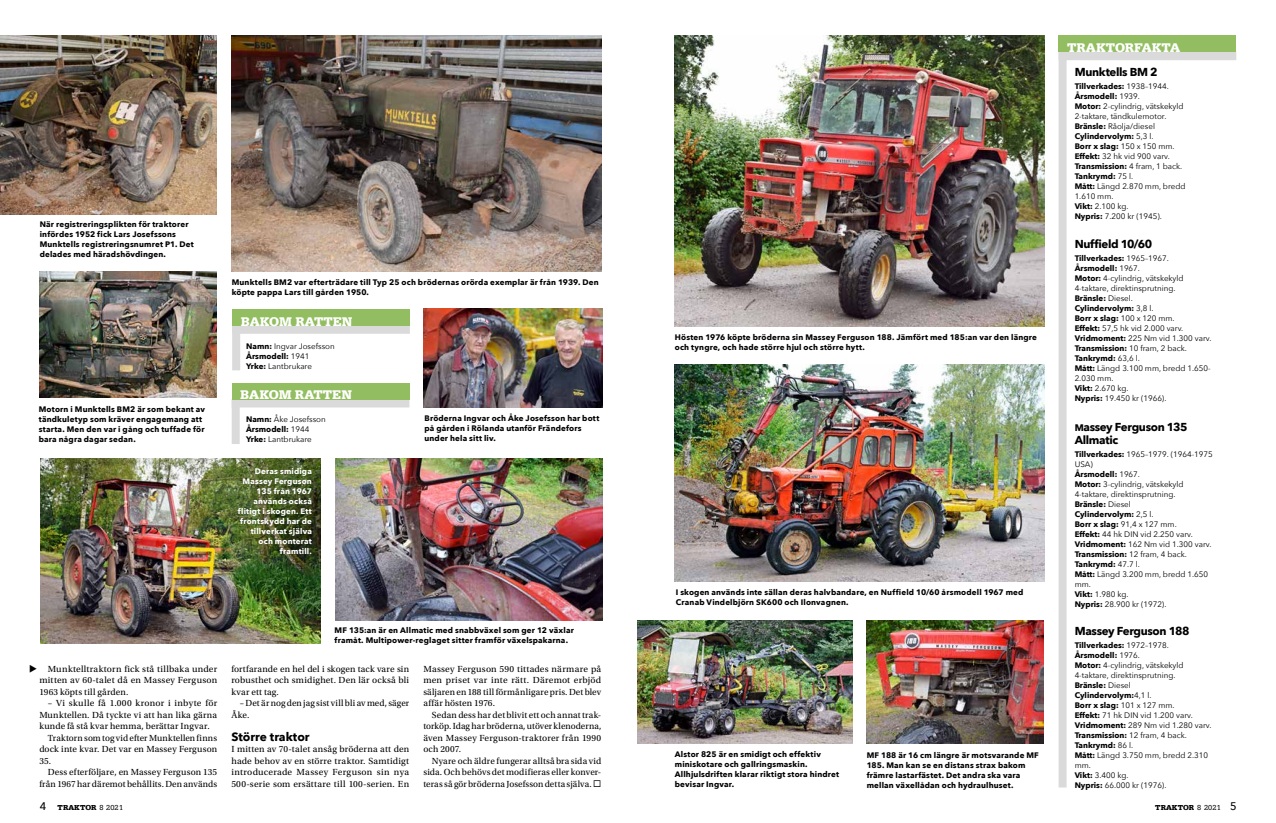
<style>
.page{position:relative;width:1276px;height:823px;background:#fff}
.page>*{position:absolute;margin:0;border:0;box-sizing:border-box;transform-origin:0 0}
.t1{font:700 13px "Serifa";color:#fff}
.t2{font:700 12px "Avenir Next";color:#000001}
.t3{font:700 11.5px/12.8px "Avenir Next";letter-spacing:-.03em;color:#000001}
.t4{font:500 11px "Avenir Next";color:#000001}
.t5{font:9.3px/11.5px "Utopia Std";letter-spacing:.015em;color:#000001;text-align:justify}
.t6{font:8px/10px "Avenir Next";color:#000001}
.t7{font:700 8px/10px "Avenir Next";letter-spacing:.02em;color:#000001}
.t8{font:700 8px/10px "Avenir Next";letter-spacing:.02em;color:#fff;text-align:right}
.t9{font:700 7.5px "Serifa";letter-spacing:-.01em;color:#000001}
.s1{font-weight:700}
.s2{font-size:9.5px}
.s3{font-weight:400}
.s4{font-family:"Avenir Next";font-weight:500;font-size:11px}
</style>
<div class="page">
<img style="left:675px;top:364px;width:369px;height:217px">
<div style="left:1058px;top:52px;width:8px;height:735px;background:#dadada"></div>
<div style="left:1058px;top:51px;width:178px;height:9px;background:#dadada"></div>
<div style="left:1058px;top:35px;width:178px;height:17px;background:#92bd60"></div>
<img style="left:866px;top:620px;width:177px;height:123px">
<img style="left:638px;top:620px;width:214px;height:123px">
<img style="left:40px;top:271px;width:176px;height:126px">
<img style="left:40px;top:458px;width:280px;height:184px">
<img style="left:231px;top:35px;width:370px;height:236px">
<img style="left:675px;top:35px;width:369px;height:291px">
<img style="left:335px;top:458px;width:267px;height:162px">
<img style="left:0;top:35px;width:216px;height:179px">
<div style="left:232px;top:326px;width:8px;height:44px;background:#dadada"></div>
<div style="left:232px;top:324px;width:178px;height:9px;background:#dadada"></div>
<div style="left:232px;top:309px;width:178px;height:17px;background:#92bd60"></div>
<div style="left:232px;top:399px;width:8px;height:45px;background:#dadada"></div>
<div style="left:232px;top:398px;width:177px;height:9px;background:#dadada"></div>
<div style="left:232px;top:382px;width:177px;height:17px;background:#92bd60"></div>
<img style="left:423px;top:308px;width:179px;height:99px">
<p class="t7" style="left:40px;top:219px;width:156px">När registreringsplikten för traktorer infördes 1952 fick Lars Josefssons Munktells registreringsnumret P1. Det delades med häradshövdingen.</p>
<p class="t7" style="left:39px;top:403px;width:168px">Motorn i Munktells BM2 är som bekant av tändkuletyp som kräver engagemang att starta. Men den var i gång och tuffade för bara några dagar sedan.</p>
<p class="t7" style="left:232px;top:276px;width:368px">Munktells BM2 var efterträdare till Typ 25 och brödernas orörda exemplar är från 1939. Den köpte pappa Lars till gården 1950.</p>
<h1 class="t1" style="left:241px;top:313px;width:113px">BAKOM RATTEN</h1>
<p class="t6" style="left:246px;top:341px;width:90px"><span class="s1">Namn:</span> Ingvar Josefsson<br><span class="s1">Årsmodell:</span> 1941<br><span class="s1">Yrke:</span> Lantbrukare</p>
<h1 class="t1" style="left:240px;top:387px;width:113px">BAKOM RATTEN</h1>
<p class="t6" style="left:246px;top:413px;width:81px"><span class="s1">Namn:</span> Åke Josefsson<br><span class="s1">Årsmodell:</span> 1944<br><span class="s1">Yrke:</span> Lantbrukare</p>
<p class="t7" style="left:424px;top:413px;width:176px">Bröderna Ingvar och Åke Josefsson har bott på gården i Rölanda utanför Frändefors under hela sitt liv.</p>
<p class="t8" style="left:238px;top:465px;width:75px">Deras smidiga<br>Massey Ferguson<br>135 från 1967 används också flitigt i skogen. Ett frontskydd har de tillverkat själva och monterat framtill.</p>
<p class="t5" style="left:39px;top:662px;width:179px;text-indent:9px">Munktelltraktorn fick stå tillbaka under mitten av 60-talet då en Massey Ferguson 1963 köpts till gården.</p>
<p class="t5" style="left:48px;top:697px;width:171px">– Vi skulle få 1.000 kronor i inbyte för</p>
<p class="t5" style="left:39px;top:708px;width:179px">Munktellen. Då tyckte vi att han lika gärna</p>
<p class="t5" style="left:39px;top:720px;width:172px">kunde få stå kvar hemma, berättar Ingvar.</p>
<p class="t5" style="left:48px;top:731px;width:171px">Traktorn som tog vid efter Munktellen finns</p>
<p class="t5" style="left:39px;top:743px;width:179px">dock inte kvar. Det var en Massey Ferguson</p>
<p class="t5" style="left:39px;top:754px;width:13px">35.</p>
<p class="t5" style="left:48px;top:766px;width:171px">Dess efterföljare, en Massey Ferguson 135</p>
<p class="t5" style="left:39px;top:777px;width:179px">från 1967 har däremot behållits. Den används</p>
<p class="t7" style="left:334px;top:624px;width:241px">MF 135:an är en Allmatic med snabbväxel som ger 12 växlar framåt. Multipower-reglaget sitter framför växelspakarna.</p>
<p class="t5" style="left:231px;top:662px;width:179px">fortfarande en hel del i skogen tack vare sin robusthet och smidighet. Den lär också bli kvar ett tag.</p>
<p class="t5" style="left:231px;top:697px;width:179px;text-indent:9px">– Det är nog den jag sist vill bli av med, säger<br>Åke.</p>
<h2 class="t2" style="left:231px;top:725px;width:80px">Större traktor</h2>
<p class="t5" style="left:231px;top:743px;width:179px">I mitten av 70-talet ansåg bröderna att den hade behov av en större traktor. Samtidigt introducerade Massey Ferguson sin nya 500-serie som ersättare till 100-serien. En</p>
<p class="t5" style="left:423px;top:662px;width:179px">Massey Ferguson 590 tittades närmare på men priset var inte rätt. Däremot erbjöd säljaren en 188 till förmånligare pris. Det blev affär hösten 1976.</p>
<p class="t5" style="left:423px;top:708px;width:179px;text-indent:9px">Sedan dess har det blivit ett och annat trak&shy;torköp. Idag har bröderna, utöver klenoderna, även Massey Ferguson-traktorer från 1990 och 2007.</p>
<p class="t5" style="left:423px;top:754px;width:179px;text-indent:9px">Nyare och äldre fungerar alltså bra sida vid sida. Och behövs det modifieras eller konver&shy;teras så gör bröderna Josefsson detta själva. ◻</p>
<p class="t7" style="left:675px;top:332px;width:364px">Hösten 1976 köpte bröderna sin Massey Ferguson 188. Jämfört med 185:an var den längre och tyngre, och hade större hjul och större hytt.</p>
<p class="t7" style="left:676px;top:587px;width:349px">I skogen används inte sällan deras halvbandare, en Nuffield 10/60 årsmodell 1967 med<br>Cranab Vindelbjörn SK600 och Ilonvagnen.</p>
<p class="t7" style="left:675px;top:748px;width:166px">Alstor 825 är en smidigt och effektiv miniskotare och gallringsmaskin.<br>Allhjulsdriften klarar riktigt stora hindret bevisar Ingvar.</p>
<p class="t7" style="left:866px;top:749px;width:174px">MF 188 är 16 cm längre är motsvarande MF 185. Man kan se en distans strax bakom främre lastarfästet. Det andra ska vara mellan växellådan och hydraulhuset.</p>
<h1 class="t1" style="left:1067px;top:40px;width:114px">TRAKTORFAKTA</h1>
<h3 class="t3" style="left:1074px;top:65px;width:84px">Munktells BM 2</h3>
<p class="t6" style="left:1074px;top:81px;width:112px"><span class="s1">Tillverkades:</span> 1938–1944.<br><span class="s1">Årsmodell:</span> 1939.<br><span class="s1">Motor:</span> 2-cylindrig, vätskekyld<br>2-taktare, tändkulemotor.<br><span class="s1">Bränsle:</span> Råolja/diesel<br><span class="s1">Cylindervolym:</span> 5,3 l.<br><span class="s1">Borr x slag:</span> 150 x 150 mm.<br><span class="s1">Effekt:</span> 32 hk vid 900 varv.<br><span class="s1">Transmission:</span> 4 fram, 1 back.<br><span class="s1">Tankrymd:</span> 75 l.<br><span class="s1">Mått:</span> Längd 2.870 mm, bredd<br>1.610 mm.<br><span class="s1">Vikt:</span> 2.100 kg.<br><span class="s1">Nypris:</span> 7.200 kr (1945).</p>
<h3 class="t3" style="left:1074px;top:237px;width:79px">Nuffield 10/60</h3>
<p class="t6" style="left:1074px;top:252px;width:138px"><span class="s1">Tillverkades:</span> 1965–1967.<br><span class="s1">Årsmodell:</span> 1967.<br><span class="s1">Motor:</span> 4-cylindrig, vätskekyld<br>4-taktare, direktinsprutning.<br><span class="s1">Bränsle:</span> Diesel.<br><span class="s1">Cylindervolym:</span> 3,8 l.<br><span class="s1">Borr x slag:</span> 100 x 120 mm.<br><span class="s1">Effekt:</span> 57,5 hk vid 2.000 varv.<br><span class="s1">Vridmoment:</span> 225 Nm vid 1.300 varv.<br><span class="s1">Transmission:</span> 10 fram, 2 back.<br><span class="s1">Tankrymd:</span> 63,6 l.<br><span class="s1">Mått:</span> Längd 3.100 mm, bredd 1.650-<br>2.030 mm.<br><span class="s1">Vikt:</span> 2.670 kg.<br><span class="s1">Nypris:</span> 19.450 kr (1966).</p>
<h3 class="t3" style="left:1074px;top:420px;width:114px"><span class="s2">M</span>assey Ferguson 135<br>Allmatic</h3>
<p class="t6" style="left:1074px;top:448px;width:140px"><span class="s1">Tillverkades:</span> 1965–1979. (1964-1975<br>USA)<br><span class="s1">Årsmodell:</span> 1967.<br><span class="s1">Motor:</span> 3-cylindrig, vätskekyld<br>4-taktare, direktinsprutning.<br><span class="s1">Bränsle:</span> Diesel<br><span class="s1">Cylindervolym:</span> 2,5 l.<br><span class="s1">Borr x slag:</span> 91,4 x 127 mm.<br><span class="s1">Effekt:</span> 44 hk DIN vid 2.250 varv.<br><span class="s1">Vridmoment:</span> 162 Nm vid 1.300 varv.<br><span class="s1">Transmission:</span> 12 fram, 4 back.<br><span class="s1">Tankrymd:</span> 47.7 l.<br><span class="s1">Mått:</span> Längd 3.200 mm, bredd 1.650 mm.<br><span class="s1">Vikt:</span> 1.980 kg.<br><span class="s1">Nypris:</span> 28.900 kr (1972).</p>
<h3 class="t3" style="left:1074px;top:624px;width:116px">Massey Ferguson 188</h3>
<p class="t6" style="left:1074px;top:639px;width:138px"><span class="s1">Tillverkades:</span> 1972–1978.<br><span class="s1">Årsmodell:</span> 1976.<br><span class="s1">Motor:</span> 4-cylindrig, vätskekyld<br>4-taktare, direktinsprutning.<br><span class="s1">Bränsle:</span> Diesel<br><span class="s1">Cylindervolym:</span>4,1 l.<br><span class="s1">Borr x slag:</span> 101 x 127 mm.<br><span class="s1">Effekt:</span> 71 hk DIN vid 1.200 varv.<br><span class="s1">Vridmoment:</span> 289 Nm vid 1.280 varv.<br><span class="s1">Transmission:</span> 12 fram, 4 back.<br><span class="s1">Tankrymd:</span> 86 l.<br><span class="s1">Mått:</span> Längd 3.750 mm, bredd 2.310 mm.<br><span class="s1">Vikt:</span> 3.400 kg.<br><span class="s1">Nypris:</span> 66.000 kr (1976).</p>
<h3 class="t4" style="left:40px;top:796px;width:8px">4</h3>
<p class="t9" style="left:58px;top:802px;width:67px">TRAKTOR <span class="s3">8 2021</span></p>
<p class="t9" style="left:1155px;top:802px;width:83px">TRAKTOR <span class="s3">8 2021</span> <span class="s4">5</span></p>
</div>
